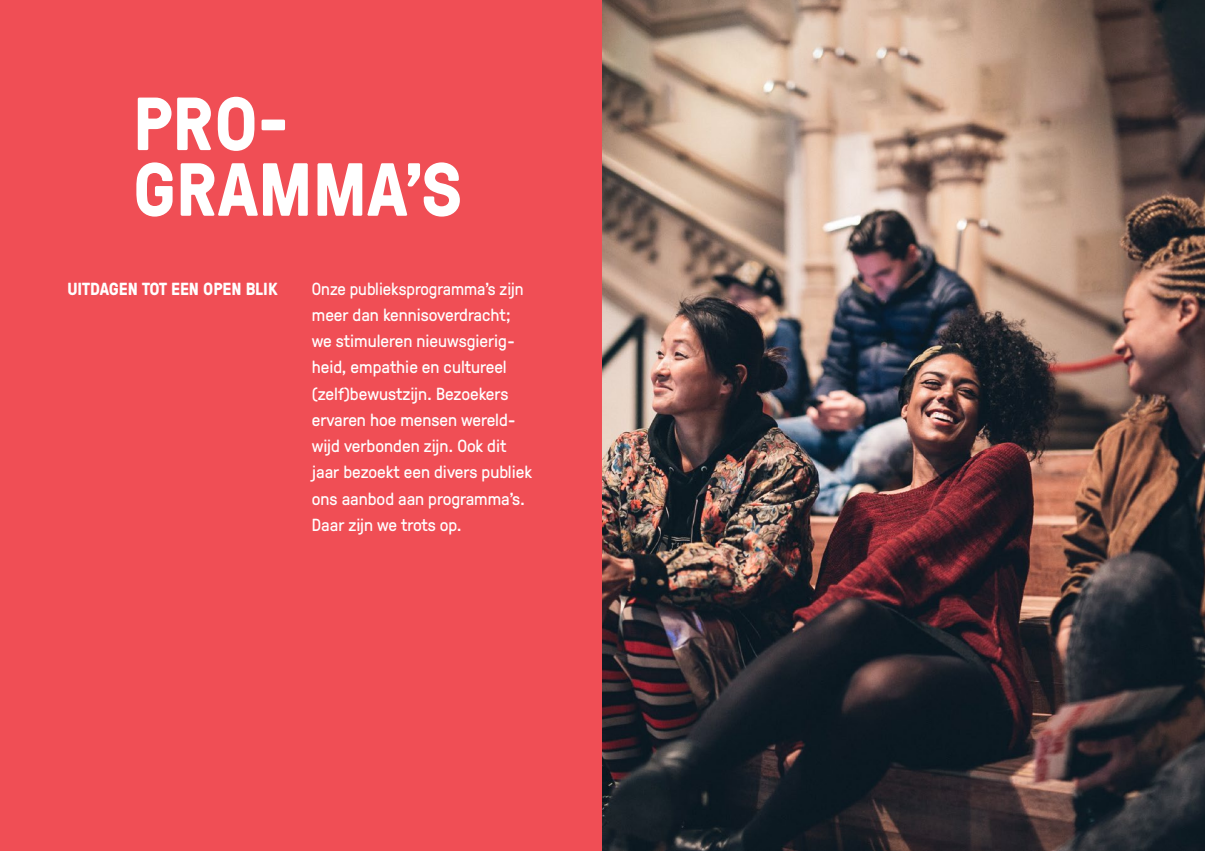
<style>
.page{position:relative;width:1205px;height:851px;background:#fff}
.page>*{position:absolute;margin:0;border:0;box-sizing:border-box;transform-origin:0 0}
.t1{font:700 75px/65.6px "GT Pressura";color:#fff}
.t2{font:17.5px/26.2px "GT Pressura";color:#fff}
.t3{font:700 17.5px "GT Pressura";color:#fff}
</style>
<div class="page">
<div style="left:0;top:0;width:602px;height:850px;background:#f04e55"></div>
<img style="left:602px;top:0;width:603px;height:850px">
<h1 class="t1" style="left:133px;top:88px;width:331px">PRO-<br>GRAMMA’S</h1>
<p class="t3" style="left:67px;top:275px;width:212px">UITDAGEN TOT EEN OPEN BLIK</p>
<p class="t2" style="left:312px;top:274px;width:222px">Onze publieksprogramma’s zijn meer dan kennisoverdracht; we stimuleren nieuwsgierig&shy;heid, empathie en cultureel (zelf)bewustzijn. Bezoekers ervaren hoe mensen wereld&shy;wijd verbonden zijn. Ook dit jaar bezoekt een divers publiek ons aanbod aan programma’s.<br>Daar zijn we trots op.</p>
</div>
